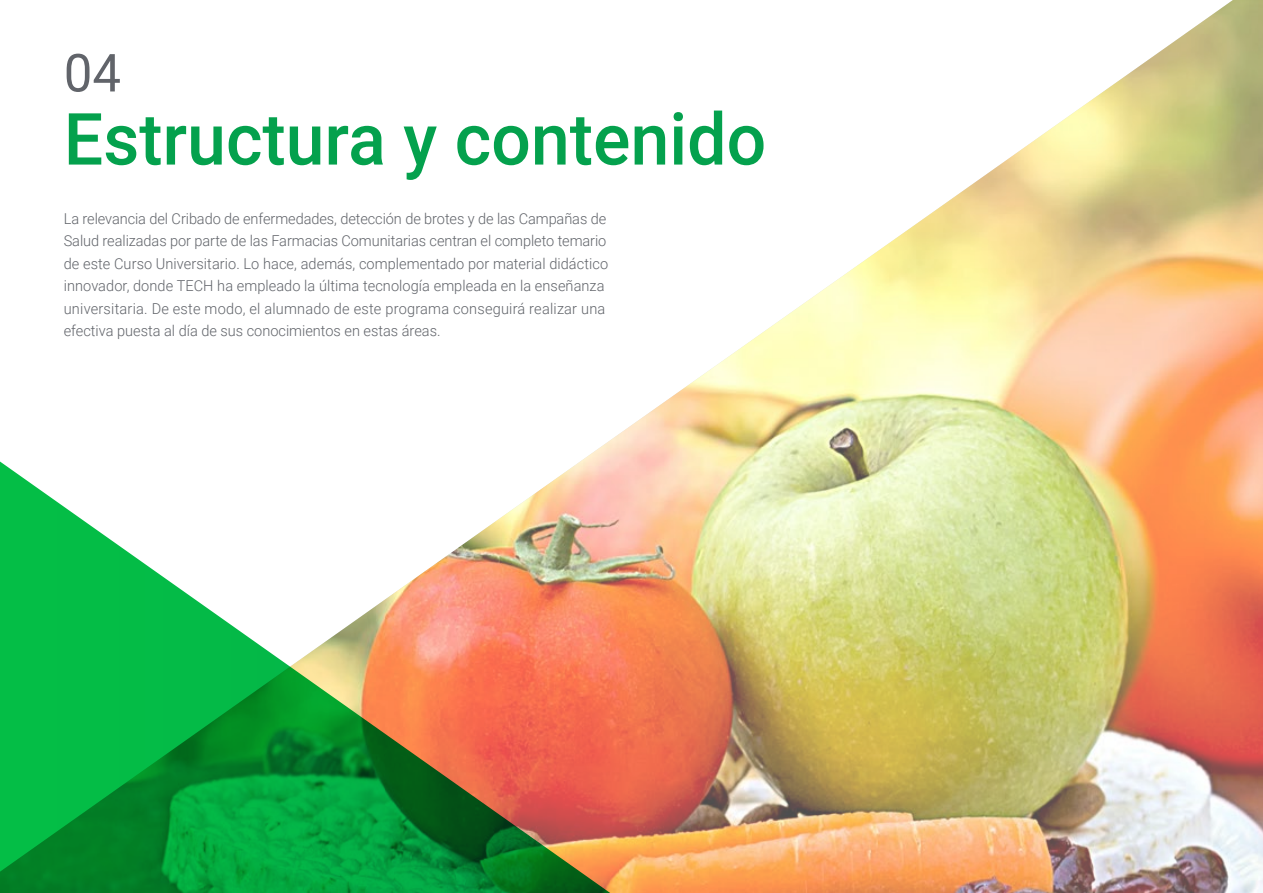
<style>
.page{position:relative;width:1263px;height:893px;background:#fff}
.page>*{position:absolute;margin:0;border:0;box-sizing:border-box;transform-origin:0 0}
.t1{font:500 72px "Roboto";color:#04a14d}
.t2{font:52.5px "Roboto";color:#61646a}
.t3{font:300 15px/22.5px "Roboto";letter-spacing:.005em;color:#61646a}
</style>
<div class="page">
<img style="left:602px;top:0;width:661px;height:893px">
<svg style="left:0;top:446px;width:640px;height:447px"></svg>
<h2 class="t2" style="left:64px;top:36px;width:59px">04</h2>
<h1 class="t1" style="left:64px;top:89px;width:704px">Estructura y contenido</h1>
<p class="t3" style="left:64px;top:207px;width:546px">La relevancia del Cribado de enfermedades, detección de brotes y de las Campañas de Salud realizadas por parte de las Farmacias Comunitarias centran el completo temario de este Curso Universitario. Lo hace, además, complementado por material didáctico innovador, donde TECH ha empleado la última tecnología empleada en la enseñanza universitaria. De este modo, el alumnado de este programa conseguirá realizar una efectiva puesta al día de sus conocimientos en estas áreas.</p>
</div>
